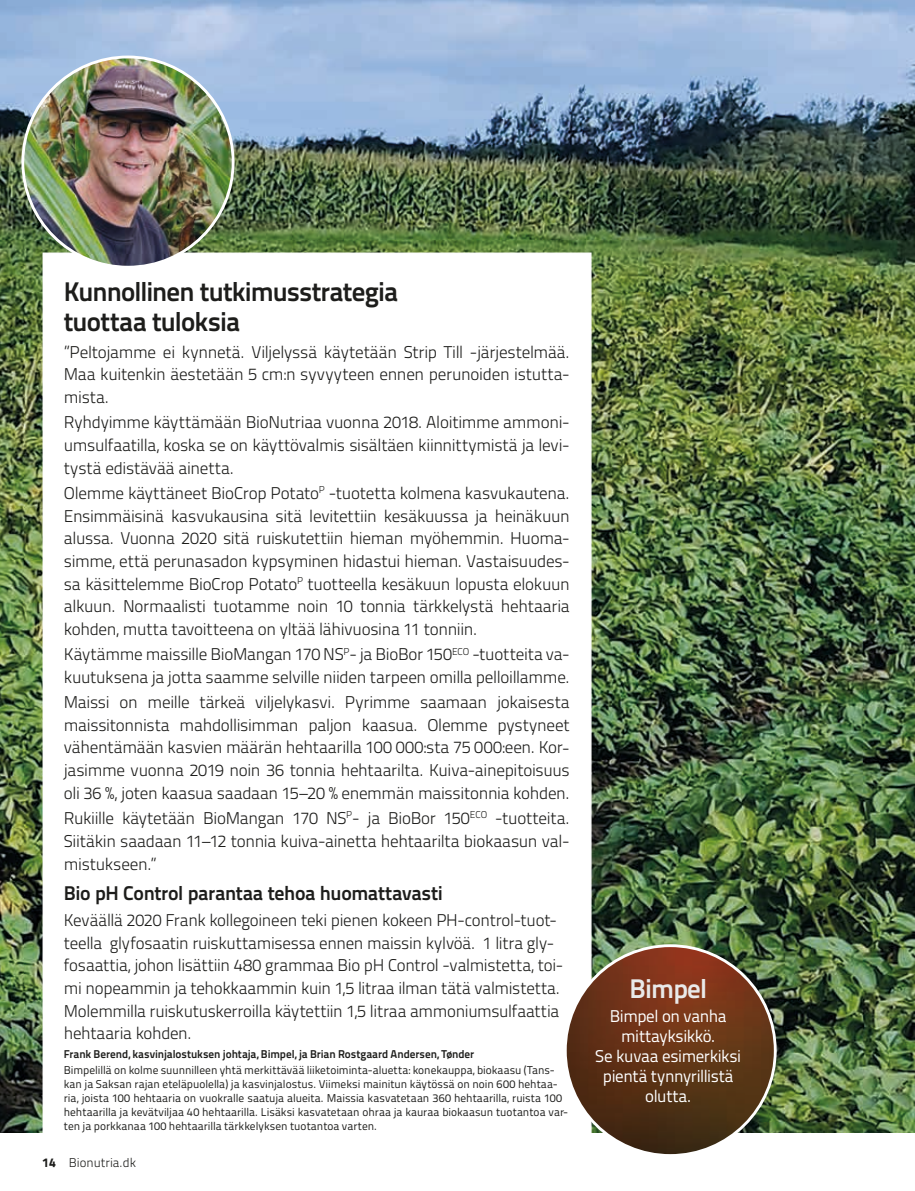
<style>
.page{position:relative;width:915px;height:1191px;background:#fff}
.page>*{position:absolute;margin:0;border:0;box-sizing:border-box;transform-origin:0 0}
.t1{font:700 27px/29.7px "Titillium Text 22 L";letter-spacing:-.03em;color:#1d1d1b}
.t2{font:700 27px "Titillium Text 22 L";letter-spacing:-.03em;color:#e9e9e9}
.t3{font:700 19.8px "Titillium Text 22 L";letter-spacing:-.02em;color:#1d1d1b}
.t4{font:300 16.95px/22.6px "Titillium Text 22 L";letter-spacing:-.015em;color:#1d1d1b;text-align:justify}
.t5{font:16.95px/19.8px "Titillium Text 22 L";letter-spacing:-.02em;color:#fff;text-align:center}
.t6{font:300 12.75px "Titillium Text 22 L";color:#1d1d1b}
.t7{font:11.4px/14.1px "Titillium Text 22 L";color:#1d1d1b}
.t8{font:700 11.4px "Titillium Text 22 L";letter-spacing:-.005em;color:#1d1d1b}
.s1{font-weight:800}
</style>
<div class="page">
<img style="left:0;top:0;width:914px;height:1132px">
<div style="left:43px;top:252px;width:548px;height:894px;background:#fff"></div>
<img style="left:23px;top:57px;width:210px;height:210px;border-radius:105px">
<img style="left:565px;top:945px;width:210px;height:210px;border-radius:105px">
<h1 class="t1" style="left:64px;top:275px;width:336px">Kunnollinen tutkimusstrategia tuottaa tuloksia</h1>
<p class="t4" style="left:64px;top:339px;width:507px">”Peltojamme ei kynnetä. Viljelyssä käytetään Strip Till -järjestelmää.<br>Maa kuitenkin äestetään 5 cm:n syvyyteen ennen perunoiden istutta&shy;mista.</p>
<p class="t4" style="left:64px;top:410px;width:507px">Ryhdyimme käyttämään BioNutriaa vuonna 2018. Aloitimme ammoni&shy;umsulfaatilla, koska se on käyttövalmis sisältäen kiinnittymistä ja levi&shy;tystä edistävää ainetta.</p>
<p class="t4" style="left:64px;top:481px;width:507px">Olemme käyttäneet BioCrop Potato<sup>P</sup> -tuotetta kolmena kasvukautena.<br>Ensimmäisinä kasvukausina sitä levitettiin kesäkuussa ja heinäkuun alussa. Vuonna 2020 sitä ruiskutettiin hieman myöhemmin. Huoma&shy;simme, että perunasadon kypsyminen hidastui hieman. Vastaisuudes&shy;sa käsittelemme BioCrop Potato<sup>P</sup> tuotteella kesäkuun lopusta elokuun alkuun. Normaalisti tuotamme noin 10 tonnia tärkkelystä hehtaaria kohden, mutta tavoitteena on yltää lähivuosina 11 tonniin.</p>
<p class="t4" style="left:64px;top:642px;width:507px">Käytämme maissille BioMangan 170 NS<sup>P</sup>- ja BioBor 150<sup>ECO</sup> -tuotteita va&shy;kuutuksena ja jotta saamme selville niiden tarpeen omilla pelloillamme.</p>
<p class="t4" style="left:64px;top:690px;width:507px">Maissi on meille tärkeä viljelykasvi. Pyrimme saamaan jokaisesta maissitonnista mahdollisimman paljon kaasua. Olemme pystyneet vähentämään kasvien määrän hehtaarilla 100 000:sta 75 000:een. Kor&shy;jasimme vuonna 2019 noin 36 tonnia hehtaarilta. Kuiva-ainepitoisuus oli 36 %, joten kaasua saadaan 15–20 % enemmän maissitonnia kohden.</p>
<p class="t4" style="left:64px;top:806px;width:507px">Rukiille käytetään BioMangan 170 NS<sup>P</sup>- ja BioBor 150<sup>ECO</sup> -tuotteita.<br>Siitäkin saadaan 11–12 tonnia kuiva-ainetta hehtaarilta biokaasun val&shy;mistukseen.”</p>
<p class="t3" style="left:64px;top:877px;width:380px">Bio pH Control parantaa tehoa huomattavasti</p>
<p class="t4" style="left:64px;top:907px;width:501px;text-align:left">Keväällä 2020 Frank kollegoineen teki pienen kokeen PH-control-tuot&shy;teella glyfosaatin ruiskuttamisessa ennen maissin kylvöä. 1 litra gly&shy;fosaattia, johon lisättiin 480 grammaa Bio pH Control -valmistetta, toi&shy;mi nopeammin ja tehokkaammin kuin 1,5 litraa ilman tätä valmistetta.<br>Molemmilla ruiskutuskerroilla käytettiin 1,5 litraa ammoniumsulfaattia hehtaaria kohden.</p>
<p class="t8" style="left:64px;top:1044px;width:412px">Frank Berend, kasvinjalostuksen johtaja, Bimpel, ja Brian Rostgaard Andersen, Tønder</p>
<p class="t7" style="left:64px;top:1062px;width:506px">Bimpelillä on kolme suunnilleen yhtä merkittävää liiketoiminta-aluetta: konekauppa, biokaasu (Tans&shy;kan ja Saksan rajan eteläpuolella) ja kasvinjalostus. Viimeksi mainitun käytössä on noin 600 hehtaa&shy;ria, joista 100 hehtaaria on vuokralle saatuja alueita. Maissia kasvatetaan 360 hehtaarilla, ruista 100 hehtaarilla ja kevätviljaa 40 hehtaarilla. Lisäksi kasvatetaan ohraa ja kauraa biokaasun tuotantoa var&shy;ten ja porkkanaa 100 hehtaarilla tärkkelyksen tuotantoa varten.</p>
<p class="t6" style="left:43px;top:1152px;width:95px"><span class="s1">14</span> Bionutria.dk</p>
<h1 class="t2" style="left:629px;top:967px;width:79px">Bimpel</h1>
<p class="t5" style="left:595px;top:1005px;width:147px">Bimpel on vanha mittayksikkö.<br>Se kuvaa esimerkiksi pientä tynnyrillistä olutta.</p>
</div>
